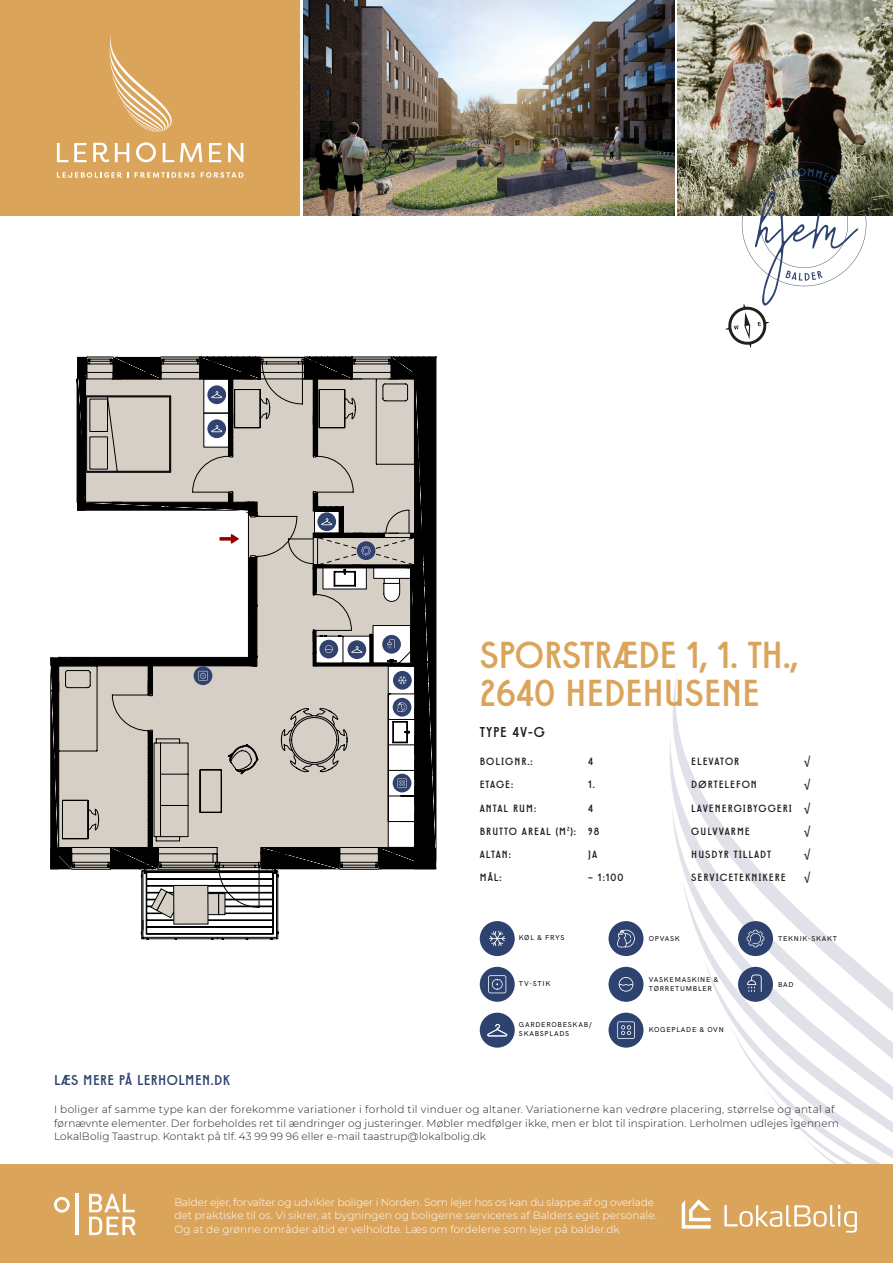
<style>
.page{position:relative;width:893px;height:1263px;background:#fff}
.page>*{position:absolute;margin:0;border:0;box-sizing:border-box;transform-origin:0 0}
.t1{font:600 37.5px/37.5px "Neue Droschke";color:#dba45b}
.t2{font:600 14.25px "Neue Droschke";letter-spacing:.04em;color:#2d426e}
.t3{font:600 14.25px "Neue Droschke";letter-spacing:.06em;color:#231f20}
.t4{font:300 10.5px/13.5px "Montserrat";letter-spacing:.01em;color:#231f20}
.t5{font:300 10.5px/13.5px "Montserrat";letter-spacing:.005em;color:#fff}
.t6{font:600 10.5px "Neue Droschke";letter-spacing:.1em;color:#231f20}
.t7{font:500 7.05px/9.1px "HK Grotesk";letter-spacing:.1em;color:#0e0c12}
</style>
<div class="page">
<svg style="left:669px;top:732px;width:39px;height:433px"></svg>
<svg style="left:671px;top:803px;width:97px;height:362px"></svg>
<svg style="left:682px;top:879px;width:166px;height:286px"></svg>
<svg style="left:702px;top:955px;width:191px;height:210px"></svg>
<div style="left:0;top:1165px;width:893px;height:98px;background:#dba45b"></div>
<svg style="left:54px;top:1197px;width:16px;height:16px"></svg>
<hr style="left:75px;top:1194px;width:4px;height:41px;background:#fff">
<svg style="left:89px;top:1194px;width:47px;height:41px"></svg>
<svg style="left:724px;top:1024px;width:169px;height:208px"></svg>
<svg style="left:682px;top:1199px;width:29px;height:29px"></svg>
<div style="left:0;top:0;width:300px;height:216px;background:#dba45b"></div>
<img style="left:678px;top:0;width:215px;height:216px">
<svg style="left:57px;top:172px;width:71px;height:6px"></svg>
<svg style="left:135px;top:172px;width:60px;height:6px"></svg>
<svg style="left:201px;top:172px;width:42px;height:6px"></svg>
<svg style="left:57px;top:143px;width:11px;height:19px"></svg>
<svg style="left:74px;top:143px;width:13px;height:19px"></svg>
<svg style="left:93px;top:143px;width:16px;height:19px"></svg>
<svg style="left:115px;top:143px;width:14px;height:19px"></svg>
<svg style="left:136px;top:142px;width:20px;height:20px"></svg>
<svg style="left:163px;top:143px;width:11px;height:19px"></svg>
<svg style="left:180px;top:143px;width:22px;height:19px"></svg>
<svg style="left:209px;top:143px;width:12px;height:19px"></svg>
<svg style="left:228px;top:143px;width:15px;height:19px"></svg>
<svg style="left:109px;top:35px;width:63px;height:97px"></svg>
<svg style="left:725px;top:162px;width:141px;height:186px"></svg>
<div style="left:480px;top:967px;width:35px;height:35px;background:#2d426e;border-radius:50%"></div>
<svg style="left:488px;top:975px;width:18px;height:18px"></svg>
<div style="left:480px;top:1013px;width:35px;height:35px;background:#2d426e;border-radius:50%"></div>
<svg style="left:487px;top:1024px;width:20px;height:12px"></svg>
<div style="left:480px;top:921px;width:35px;height:35px;background:#2d426e;border-radius:50%"></div>
<svg style="left:489px;top:931px;width:16px;height:15px"></svg>
<div style="left:738px;top:921px;width:35px;height:35px;background:#2d426e;border-radius:50%"></div>
<svg style="left:747px;top:930px;width:17px;height:17px"></svg>
<div style="left:608px;top:967px;width:35px;height:35px;background:#2d426e;border-radius:50%"></div>
<svg style="left:619px;top:977px;width:14px;height:15px"></svg>
<div style="left:608px;top:921px;width:35px;height:35px;background:#2d426e;border-radius:50%"></div>
<svg style="left:617px;top:930px;width:18px;height:17px"></svg>
<div style="left:608px;top:1013px;width:35px;height:35px;background:#2d426e;border-radius:50%"></div>
<svg style="left:617px;top:1021px;width:18px;height:18px"></svg>
<div style="left:738px;top:967px;width:35px;height:35px;background:#2d426e;border-radius:50%"></div>
<svg style="left:747px;top:974px;width:15px;height:18px"></svg>
<img style="left:303px;top:0;width:371px;height:216px">
<div style="left:174px;top:885px;width:34px;height:39px;background:#d5cfc6"></div>
<svg style="left:50px;top:357px;width:386px;height:561px"></svg>
<p class="t1" style="left:480px;top:637px;width:320px">SPORSTRÆDE 1, 1. TH.,<br>2640 HEDEHUSENE</p>
<p class="t3" style="left:480px;top:724px;width:67px">TYPE 4V-G</p>
<p class="t6" style="left:480px;top:756px;width:54px">BOLIGNR.:</p>
<p class="t6" style="left:588px;top:756px;width:7px">4</p>
<p class="t6" style="left:480px;top:779px;width:35px">ETAGE:</p>
<p class="t6" style="left:588px;top:779px;width:8px">1.</p>
<p class="t6" style="left:480px;top:802px;width:58px">ANTAL RUM:</p>
<p class="t6" style="left:588px;top:802px;width:7px">4</p>
<p class="t6" style="left:480px;top:825px;width:121px">BRUTTO AREAL (M<sup>2</sup>): 98</p>
<p class="t6" style="left:480px;top:849px;width:33px">ALTAN:</p>
<p class="t6" style="left:588px;top:849px;width:11px">JA</p>
<p class="t6" style="left:480px;top:872px;width:23px">MÅL:</p>
<p class="t6" style="left:588px;top:872px;width:37px">~ 1:100</p>
<p class="t7" style="left:519px;top:932px;width:47px">KØL &amp; FRYS</p>
<p class="t6" style="left:691px;top:756px;width:50px">ELEVATOR</p>
<p class="t6" style="left:804px;top:756px;width:8px">√</p>
<p class="t6" style="left:691px;top:779px;width:67px">DØRTELEFON</p>
<p class="t6" style="left:804px;top:779px;width:8px">√</p>
<p class="t6" style="left:691px;top:802px;width:121px">LAVENERGIBYGGERI √</p>
<p class="t6" style="left:691px;top:825px;width:60px">GULVVARME</p>
<p class="t6" style="left:804px;top:825px;width:8px">√</p>
<p class="t6" style="left:691px;top:849px;width:81px">HUSDYR TILLADT</p>
<p class="t6" style="left:804px;top:849px;width:8px">√</p>
<p class="t6" style="left:691px;top:872px;width:96px">SERVICETEKNIKERE</p>
<p class="t6" style="left:804px;top:872px;width:8px">√</p>
<p class="t7" style="left:649px;top:933px;width:32px">OPVASK</p>
<p class="t7" style="left:778px;top:933px;width:60px">TEKNIK-SKAKT</p>
<h2 class="t2" style="left:54px;top:1072px;width:178px">LÆS MERE PÅ LERHOLMEN.DK</h2>
<p class="t7" style="left:519px;top:978px;width:33px">TV-STIK</p>
<p class="t7" style="left:649px;top:974px;width:71px">VASKEMASKINE &amp;<br>TØRRETUMBLER</p>
<p class="t7" style="left:519px;top:1019px;width:74px">GARDEROBESKAB/<br>SKABSPLADS</p>
<p class="t7" style="left:649px;top:1024px;width:76px">KOGEPLADE &amp; OVN</p>
<p class="t7" style="left:778px;top:979px;width:17px">BAD</p>
<p class="t4" style="left:54px;top:1102px;width:786px">I boliger af samme type kan der forekomme variationer i forhold til vinduer og altaner. Variationerne kan vedrøre placering, størrelse og antal af førnævnte elementer. Der forbeholdes ret til ændringer og justeringer. Møbler medfølger ikke, men er blot til inspiration. Lerholmen udlejes igennem<br>LokalBolig Taastrup. Kontakt på tlf. 43 99 99 96 eller e-mail taastrup@lokalbolig.dk</p>
<p class="t5" style="left:174px;top:1195px;width:484px">Balder ejer, forvalter og udvikler boliger i Norden. Som lejer hos os kan du slappe af og overlade det praktiske til os. Vi sikrer, at bygningen og boligerne serviceres af Balders eget personale.<br>Og at de grønne områder altid er velholdte. Læs om fordelene som lejer på balder.dk</p>
</div>
